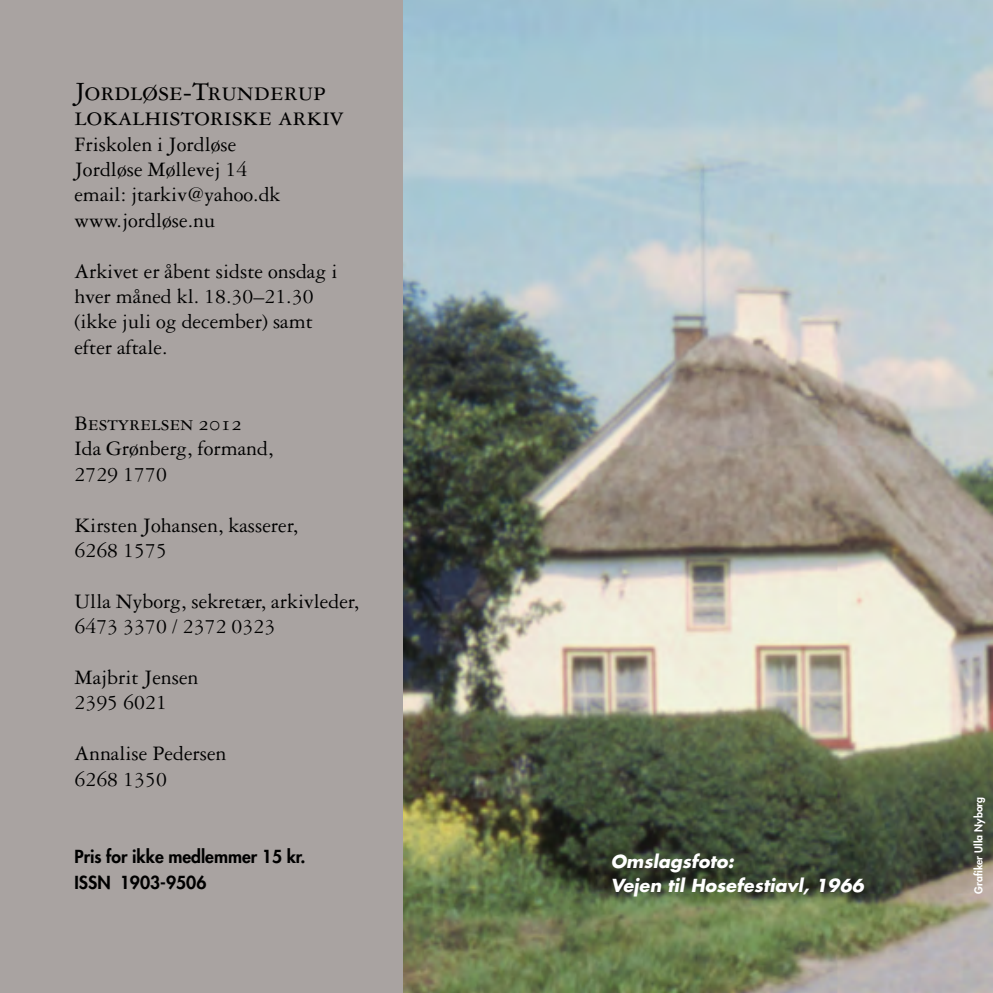
<style>
.page{position:relative;width:993px;height:993px;background:#fff}
.page>*{position:absolute;margin:0;border:0;box-sizing:border-box;transform-origin:0 0}
.t1{font:28px/25.4px "Garamond Three SC";color:#000}
.t2{font:21.88px/25.4px "Garamond Three";color:#000}
.t3{font:21.88px "Garamond Three SC";color:#000}
.t4{font:800 17.5px/26.2px "Futura";color:#000}
.t5{font:italic 700 17.5px/24.5px "Futura";letter-spacing:.005em;color:#fff}
.t6{font:800 10.5px "Futura";color:#fff}
</style>
<div class="page">
<img style="left:402px;top:0;width:590px;height:992px">
<div style="left:0;top:0;width:402px;height:992px;background:#a9a3a1"></div>
<p class="t1" style="left:74px;top:78px;width:271px">Jordløse-Trunderup lokalhistoriske arkiv</p>
<p class="t2" style="left:74px;top:131px;width:207px">Friskolen i Jordløse<br>Jordløse Møllevej 14 email: jtarkiv@yahoo.dk www.jordløse.nu</p>
<p class="t2" style="left:74px;top:258px;width:264px">Arkivet er åbent sidste onsdag i hver måned kl. 18.30–21.30 (ikke juli og december) samt efter aftale.</p>
<p class="t3" style="left:74px;top:411px;width:169px">Bestyrelsen 2012</p>
<p class="t2" style="left:74px;top:436px;width:200px">Ida Grønberg, formand,<br>2729 1770</p>
<p class="t2" style="left:74px;top:512px;width:225px">Kirsten Johansen, kasserer,<br>6268 1575</p>
<p class="t2" style="left:74px;top:588px;width:286px">Ulla Nyborg, sekretær, arkivleder,<br>6473 3370 / 2372 0323</p>
<p class="t2" style="left:74px;top:664px;width:126px">Majbrit Jensen<br>2395 6021</p>
<p class="t2" style="left:74px;top:740px;width:153px">Annalise Pedersen<br>6268 1350</p>
<p class="t4" style="left:74px;top:842px;width:232px">Pris for ikke medlemmer 15 kr.<br>ISSN 1903-9506</p>
<p class="t5" style="left:610px;top:848px;width:254px">Omslagsfoto:<br>Vejen til Hosefestiavl, 1966</p>
<p class="t6" style="left:971px;top:893px;width:98px;rotate:-90deg">Grafiker Ulla Nyborg</p>
</div>
